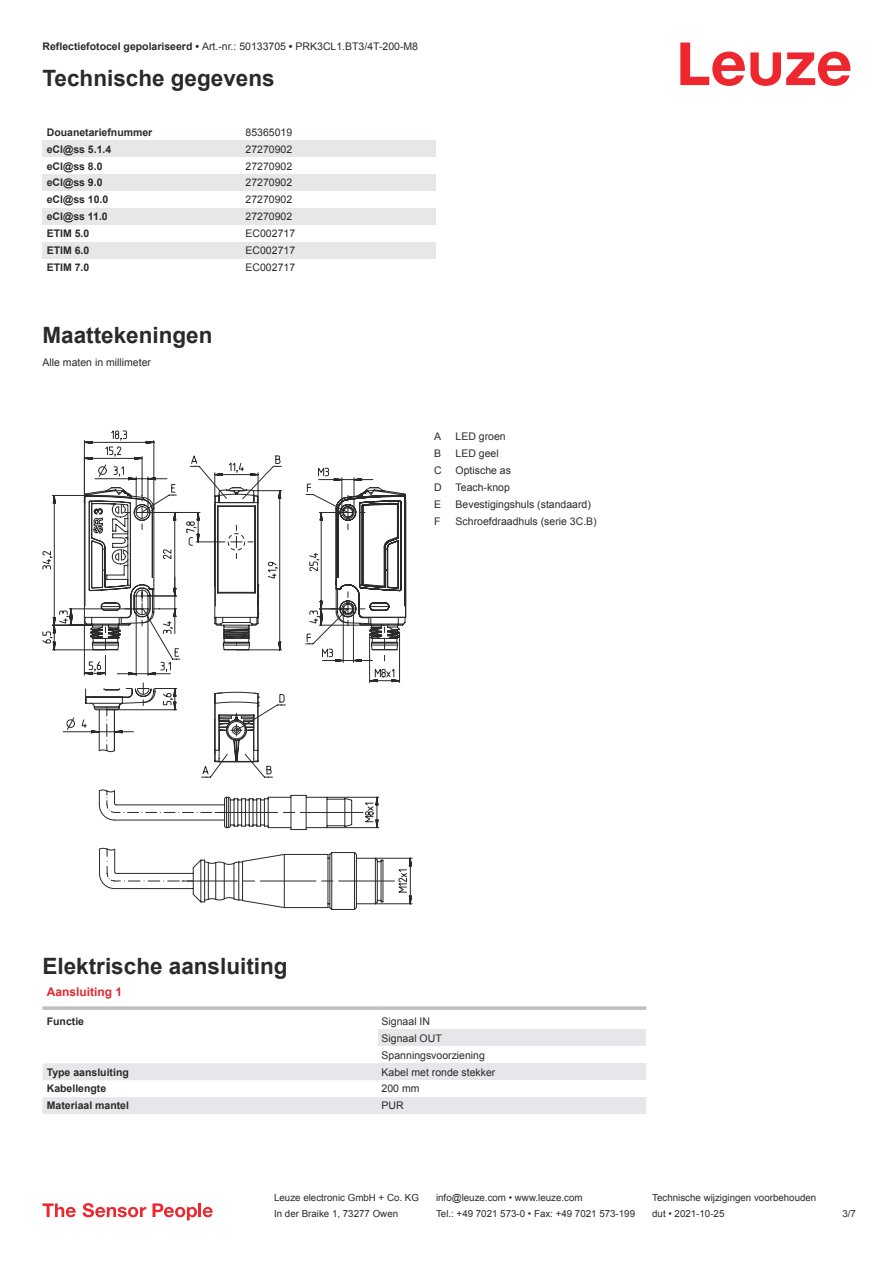
<style>
.page{position:relative;width:893px;height:1263px;background:#fff}
.page>*{position:absolute;margin:0;border:0;box-sizing:border-box;transform-origin:0 0}
.t1{font:700 22.5px "Arial";color:#2b292a}
.t2{font:700 12px "Arial";color:#db2a30}
.t3{font:10.5px/17px "Arial";color:#2b292a}
.t4{font:700 10.5px "Arial";color:#2b292a}
.t5{font:9.75px "Arial";color:#2b292a}
.s1{font-weight:700}
</style>
<div class="page">
<svg style="left:680px;top:43px;width:170px;height:43px"></svg>
<div style="left:43px;top:140px;width:199px;height:17px;background:#e6e7e9"></div>
<div style="left:242px;top:140px;width:194px;height:17px;background:#e6e7e9"></div>
<div style="left:43px;top:174px;width:199px;height:17px;background:#e6e7e9"></div>
<div style="left:242px;top:174px;width:194px;height:17px;background:#e6e7e9"></div>
<div style="left:43px;top:208px;width:199px;height:17px;background:#e6e7e9"></div>
<div style="left:242px;top:208px;width:194px;height:17px;background:#e6e7e9"></div>
<div style="left:43px;top:242px;width:199px;height:17px;background:#e6e7e9"></div>
<div style="left:242px;top:242px;width:194px;height:17px;background:#e6e7e9"></div>
<svg style="left:43px;top:1006px;width:335px;height:4px"></svg>
<svg style="left:378px;top:1006px;width:268px;height:4px"></svg>
<svg style="left:43px;top:1063px;width:335px;height:51px"></svg>
<div style="left:378px;top:1029px;width:268px;height:17px;background:#e6e7e9"></div>
<div style="left:378px;top:1063px;width:268px;height:17px;background:#e6e7e9"></div>
<div style="left:378px;top:1097px;width:268px;height:17px;background:#e6e7e9"></div>
<svg style="left:43px;top:1203px;width:33px;height:14px"></svg>
<svg style="left:83px;top:1203px;width:63px;height:14px"></svg>
<svg style="left:153px;top:1203px;width:44px;height:17px"></svg>
<hr style="left:198px;top:1203px;width:3px;height:14px;background:#ed272d">
<svg style="left:203px;top:1207px;width:10px;height:10px"></svg>
<svg style="left:101px;top:500px;width:312px;height:405px"></svg>
<svg style="left:84px;top:431px;width:111px;height:25px"></svg>
<svg style="left:43px;top:456px;width:352px;height:426px"></svg>
<svg style="left:223px;top:465px;width:183px;height:363px"></svg>
<p class="t3" style="left:43px;top:39px;width:377px"><span class="s1">Reflectiefotocel gepolariseerd •</span> Art.-nr.: 50133705 <span class="s1">•</span> PRK3CL1.BT3/4T-200-M8</p>
<h1 class="t1" style="left:43px;top:70px;width:234px">Technische gegevens</h1>
<p class="t4" style="left:47px;top:128px;width:107px">Douanetariefnummer</p>
<p class="t3" style="left:246px;top:125px;width:48px">85365019</p>
<p class="t4" style="left:47px;top:145px;width:66px">eCl@ss 5.1.4</p>
<p class="t3" style="left:246px;top:141px;width:48px">27270902</p>
<p class="t4" style="left:47px;top:162px;width:57px">eCl@ss 8.0</p>
<p class="t3" style="left:246px;top:158px;width:48px">27270902</p>
<p class="t4" style="left:47px;top:179px;width:57px">eCl@ss 9.0</p>
<p class="t3" style="left:246px;top:175px;width:48px">27270902</p>
<p class="t4" style="left:47px;top:196px;width:63px">eCl@ss 10.0</p>
<p class="t3" style="left:246px;top:192px;width:48px">27270902</p>
<p class="t4" style="left:47px;top:213px;width:63px">eCl@ss 11.0</p>
<p class="t3" style="left:246px;top:209px;width:48px">27270902</p>
<p class="t4" style="left:47px;top:230px;width:44px">ETIM 5.0</p>
<p class="t3" style="left:246px;top:226px;width:51px">EC002717</p>
<p class="t4" style="left:47px;top:246px;width:44px">ETIM 6.0</p>
<p class="t3" style="left:246px;top:243px;width:51px">EC002717</p>
<p class="t4" style="left:47px;top:263px;width:44px">ETIM 7.0</p>
<p class="t3" style="left:246px;top:260px;width:51px">EC002717</p>
<h1 class="t1" style="left:43px;top:327px;width:172px">Maattekeningen</h1>
<p class="t3" style="left:43px;top:354px;width:110px">Alle maten in millimeter</p>
<p class="t3" style="left:434px;top:429px;width:9px">A</p>
<p class="t3" style="left:456px;top:429px;width:52px">LED groen</p>
<p class="t3" style="left:434px;top:446px;width:9px">B</p>
<p class="t3" style="left:456px;top:446px;width:45px">LED geel</p>
<p class="t3" style="left:434px;top:463px;width:9px">C</p>
<p class="t3" style="left:456px;top:463px;width:57px">Optische as</p>
<p class="t3" style="left:434px;top:480px;width:9px">D</p>
<p class="t3" style="left:456px;top:480px;width:56px">Teach-knop</p>
<p class="t3" style="left:434px;top:497px;width:9px">E</p>
<p class="t3" style="left:456px;top:496px;width:137px">Bevestigingshuls (standaard)</p>
<p class="t3" style="left:434px;top:514px;width:8px">F</p>
<p class="t3" style="left:456px;top:513px;width:143px">Schroefdraadhuls (serie 3C.B)</p>
<h1 class="t1" style="left:43px;top:957px;width:247px">Elektrische aansluiting</h1>
<p class="t2" style="left:47px;top:987px;width:77px">Aansluiting 1</p>
<p class="t4" style="left:47px;top:1017px;width:39px">Functie</p>
<p class="t3" style="left:382px;top:1014px;width:105px">Signaal IN<br>Signaal OUT<br>Spanningsvoorziening</p>
<p class="t4" style="left:47px;top:1068px;width:84px">Type aansluiting</p>
<p class="t3" style="left:382px;top:1064px;width:115px">Kabel met ronde stekker</p>
<p class="t4" style="left:47px;top:1085px;width:61px">Kabellengte</p>
<p class="t3" style="left:382px;top:1081px;width:39px">200 mm</p>
<p class="t4" style="left:47px;top:1102px;width:84px">Materiaal mantel</p>
<p class="t3" style="left:382px;top:1098px;width:24px">PUR</p>
<p class="t5" style="left:274px;top:1194px;width:146px">Leuze electronic GmbH + Co. KG</p>
<p class="t5" style="left:436px;top:1194px;width:148px">info@leuze.com • www.leuze.com</p>
<p class="t5" style="left:652px;top:1194px;width:166px">Technische wijzigingen voorbehouden</p>
<p class="t5" style="left:274px;top:1210px;width:126px">In der Braike 1, 73277 Owen</p>
<p class="t5" style="left:436px;top:1210px;width:201px">Tel.: +49 7021 573-0 • Fax: +49 7021 573-199</p>
<p class="t5" style="left:652px;top:1210px;width:74px">dut • 2021-10-25</p>
<p class="t5" style="left:842px;top:1210px;width:15px">3 /7</p>
</div>
